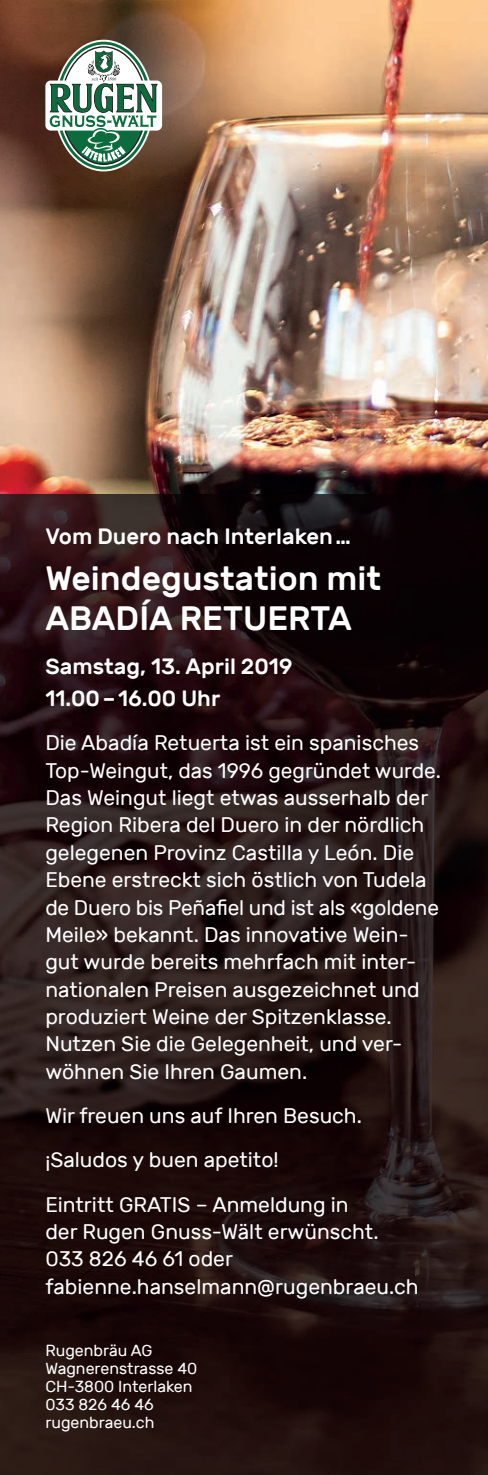
<style>
.page{position:relative;width:488px;height:1475px;background:#fff}
.page>*{position:absolute;margin:0;border:0;box-sizing:border-box;transform-origin:0 0}
.t1{font:500 33.6px/40px "Rubik";color:#fff}
.t2{font:500 22.2px/31.6px "Rubik";color:#fff}
.t3{font:21px/27.4px "Rubik";color:#fff}
.t4{font:16px/18px "Rubik";color:#fff}
</style>
<div class="page">
<img style="left:0;top:0;width:488px;height:1474px">
<svg style="left:45px;top:40px;width:117px;height:131px"></svg>
<p class="t2" style="left:45px;top:521px;width:307px">Vom Duero nach Interlaken …</p>
<h1 class="t1" style="left:45px;top:559px;width:337px">Weindegustation mit<br>ABADÍA RETUERTA</h1>
<p class="t2" style="left:45px;top:651px;width:248px">Samstag, 13. April 2019<br>11.00 – 16.00 Uhr</p>
<p class="t3" style="left:45px;top:729px;width:397px">Die Abadía Retuerta ist ein spanisches Top-Weingut, das 1996 gegründet wurde.<br>Das Weingut liegt etwas ausserhalb der Region Ribera del Duero in der nördlich gelegenen Provinz Castilla y León. Die Ebene erstreckt sich östlich von Tudela de Duero bis Peñafiel und ist als «goldene Meile» bekannt. Das innovative Wein&shy;gut wurde bereits mehrfach mit inter&shy;nationalen Preisen ausgezeichnet und produziert Weine der Spitzenklasse.<br>Nutzen Sie die Gelegenheit, und ver&shy;wöhnen Sie Ihren Gaumen.</p>
<p class="t3" style="left:45px;top:1093px;width:318px;line-height:44.2px">Wir freuen uns auf Ihren Besuch. ¡Saludos y buen apetito!<br>Eintritt GRATIS – Anmeldung in</p>
<p class="t3" style="left:45px;top:1218px;width:374px">der Rugen Gnuss-Wält erwünscht.<br>033 826 46 61 oder fabienne.hanselmann@rugenbraeu.ch</p>
<p class="t4" style="left:45px;top:1341px;width:153px">Rugenbräu AG<br>Wagnerenstrasse 40<br>CH-3800 Interlaken<br>033 826 46 46 rugenbraeu.ch</p>
</div>
